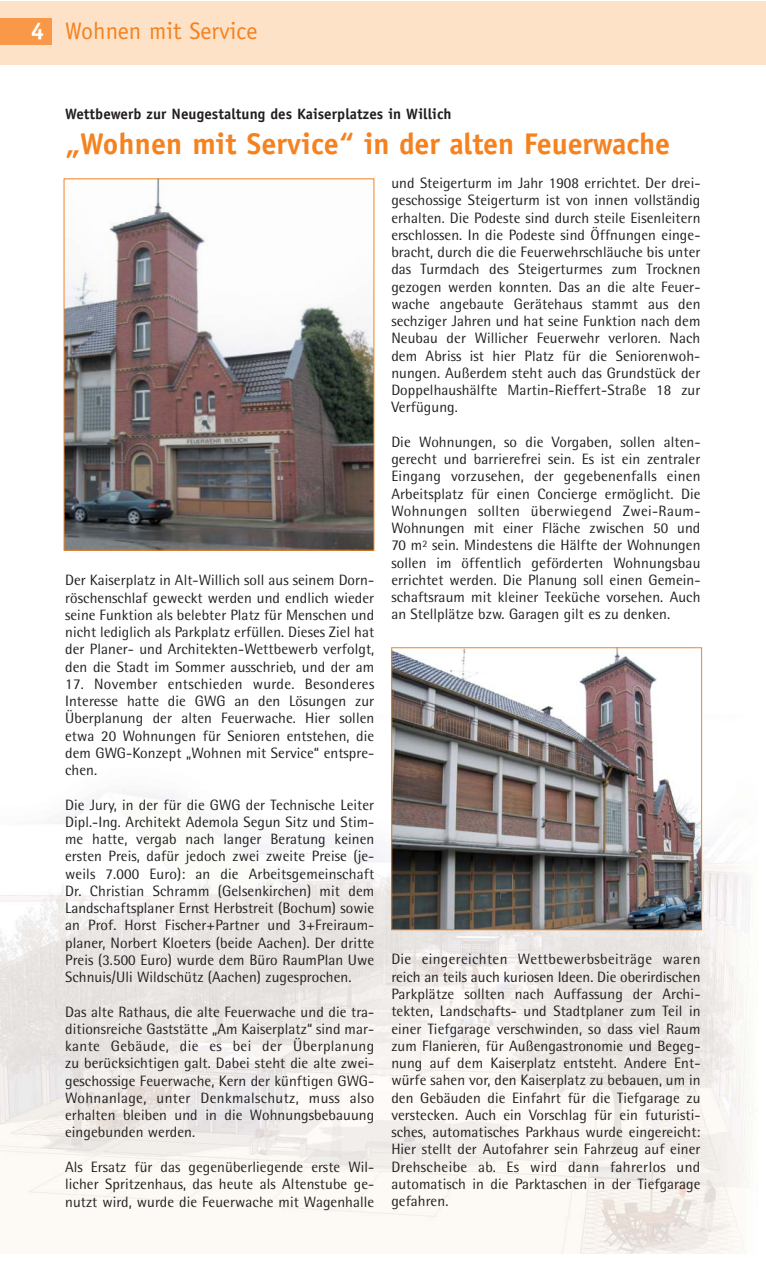
<style>
.page{position:relative;width:766px;height:1263px;background:#fff}
.page>*{position:absolute;margin:0;border:0;box-sizing:border-box;transform-origin:0 0}
.t1{font:700 30px "Officina Sans";letter-spacing:-.005em;color:#f5821f}
.t2{font:24px "Officina Sans";color:#f5821f}
.t3{font:15px/17.2px "Rotis Semi Sans";letter-spacing:.005em;color:#231f20;text-align:justify}
.t4{font:700 15px "Officina Sans";letter-spacing:.005em;color:#231f20}
.s1{font-weight:700;color:#fff}
</style>
<div class="page">
<img style="left:0;top:714px;width:753px;height:539px">
<div style="left:0;top:1px;width:765px;height:63px;background:#fee2c8"></div>
<div style="left:0;top:19px;width:52px;height:26px;background:#f89848"></div>
<img style="left:66px;top:180px;width:306px;height:369px">
<img style="left:393px;top:649px;width:306px;height:279px">
<div style="left:391px;top:647px;width:310px;height:283px;border:1px solid #f5821f"></div>
<h2 class="t2" style="left:31px;top:22px;width:228px"><span class="s1">4</span> Wohnen mit Service</h2>
<p class="t4" style="left:65px;top:108px;width:388px">Wettbewerb zur Neugestaltung des Kaiserplatzes in Willich</p>
<h1 class="t1" style="left:65px;top:132px;width:606px">„Wohnen mit Service“ in der alten Feuerwache</h1>
<p class="t3" style="left:65px;top:573px;width:310px">Der Kaiserplatz in Alt-Willich soll aus seinem Dorn&shy;röschenschlaf geweckt werden und endlich wieder seine Funktion als belebter Platz für Menschen und nicht lediglich als Parkplatz erfüllen. Dieses Ziel hat der Planer- und Architekten-Wettbewerb verfolgt, den die Stadt im Sommer ausschrieb, und der am</p>
<p class="t3" style="left:65px;top:677px;width:310px">17. November entschieden wurde. Besonderes Interesse hatte die GWG an den Lösungen zur Überplanung der alten Feuerwache. Hier sollen etwa 20 Wohnungen für Senioren entstehen, die dem GWG-Konzept „Wohnen mit Service“ entspre&shy;chen.</p>
<p class="t3" style="left:65px;top:797px;width:310px">Die Jury, in der für die GWG der Technische Leiter Dipl.-Ing. Architekt Ademola Segun Sitz und Stim&shy;me hatte, vergab nach langer Beratung keinen ersten Preis, dafür jedoch zwei zweite Preise (je&shy;weils 7.000 Euro): an die Arbeitsgemeinschaft Dr. Christian Schramm (Gelsenkirchen) mit dem Landschaftsplaner Ernst Herbstreit (Bochum) sowie an Prof. Horst Fischer+Partner und 3+Freiraum&shy;planer, Norbert Kloeters (beide Aachen). Der dritte Preis (3.500 Euro) wurde dem Büro RaumPlan Uwe Schnuis/Uli Wildschütz (Aachen) zugesprochen.</p>
<p class="t3" style="left:65px;top:1004px;width:310px">Das alte Rathaus, die alte Feuerwache und die tra&shy;ditionsreiche Gaststätte „Am Kaiserplatz“ sind mar&shy;kante Gebäude, die es bei der Überplanung zu berücksichtigen galt. Dabei steht die alte zwei&shy;geschossige Feuerwache, Kern der künftigen GWG-Wohnanlage, unter Denkmalschutz, muss also erhalten bleiben und in die Wohnungsbebauung eingebunden werden.</p>
<p class="t3" style="left:65px;top:1160px;width:310px">Als Ersatz für das gegenüberliegende erste Wil&shy;licher Spritzenhaus, das heute als Altenstube ge&shy;nutzt wird, wurde die Feuerwache mit Wagenhalle</p>
<p class="t3" style="left:391px;top:176px;width:310px">und Steigerturm im Jahr 1908 errichtet. Der drei&shy;geschossige Steigerturm ist von innen vollständig erhalten. Die Podeste sind durch steile Eisenleitern erschlossen. In die Podeste sind Öffnungen einge&shy;bracht, durch die die Feuerwehrschläuche bis unter das Turmdach des Steigerturmes zum Trocknen gezogen werden konnten. Das an die alte Feuer&shy;wache angebaute Gerätehaus stammt aus den sechziger Jahren und hat seine Funktion nach dem Neubau der Willicher Feuerwehr verloren. Nach dem Abriss ist hier Platz für die Seniorenwoh&shy;nungen. Außerdem steht auch das Grundstück der Doppelhaushälfte Martin-Rieffert-Straße 18 zur Verfügung.</p>
<p class="t3" style="left:391px;top:435px;width:310px">Die Wohnungen, so die Vorgaben, sollen alten&shy;gerecht und barrierefrei sein. Es ist ein zentraler Eingang vorzusehen, der gegebenenfalls einen Arbeitsplatz für einen Concierge ermöglicht. Die Wohnungen sollten überwiegend Zwei-Raum-Wohnungen mit einer Fläche zwischen 50 und 70 m<sup>2</sup> sein. Mindestens die Hälfte der Wohnungen sollen im öffentlich geförderten Wohnungsbau errichtet werden. Die Planung soll einen Gemein&shy;schaftsraum mit kleiner Teeküche vorsehen. Auch an Stellplätze bzw. Garagen gilt es zu denken.</p>
<p class="t3" style="left:391px;top:952px;width:310px">Die eingereichten Wettbewerbsbeiträge waren reich an teils auch kuriosen Ideen. Die oberirdischen Parkplätze sollten nach Auffassung der Archi&shy;tekten, Landschafts- und Stadtplaner zum Teil in einer Tiefgarage verschwinden, so dass viel Raum zum Flanieren, für Außengastronomie und Begeg&shy;nung auf dem Kaiserplatz entsteht. Andere Ent&shy;würfe sahen vor, den Kaiserplatz zu bebauen, um in den Gebäuden die Einfahrt für die Tiefgarage zu verstecken. Auch ein Vorschlag für ein futuristi&shy;sches, automatisches Parkhaus wurde eingereicht:<br>Hier stellt der Autofahrer sein Fahrzeug auf einer Drehscheibe ab. Es wird dann fahrerlos und automatisch in die Parktaschen in der Tiefgarage gefahren.</p>
</div>
